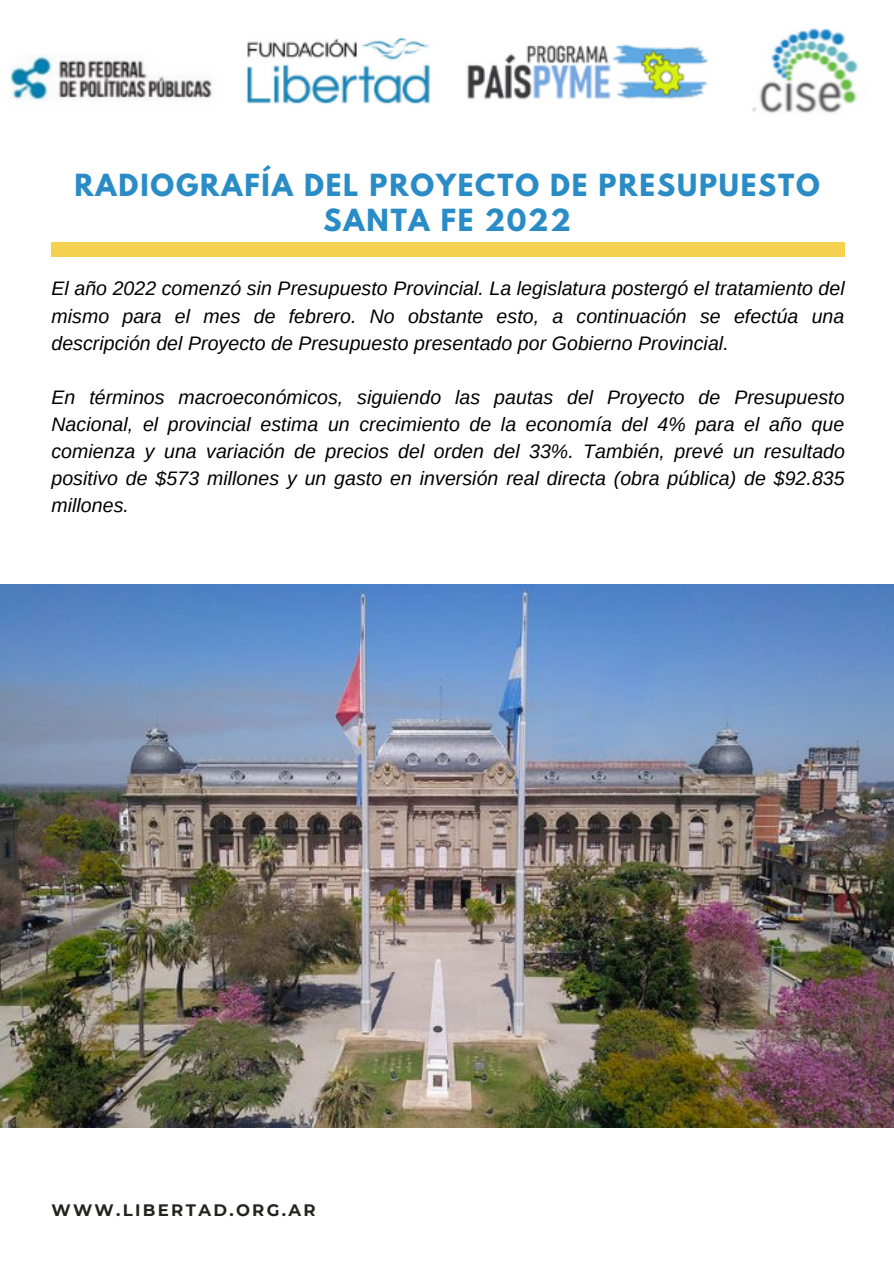
<style>
.page{position:relative;width:894px;height:1264px;background:#fff}
.page>*{position:absolute;margin:0;border:0;box-sizing:border-box;transform-origin:0 0}
.t1{font:700 27px/35px "League Spartan";letter-spacing:.065em;color:#2a8cc6;text-align:center}
.t2{font:italic 19.5px/27px "Arimo";letter-spacing:.005em;color:#000;text-align:justify}
.t3{font:700 16.5px "Montserrat";letter-spacing:.14em;color:#232321}
</style>
<div class="page">
<div style="left:51px;top:242px;width:793px;height:14px;background:#f4d24f"></div>
<img style="left:10px;top:28px;width:848px;height:85px">
<img style="left:0;top:585px;width:893px;height:542px">
<p class="t1" style="left:74px;top:171px;width:746px">RADIOGRAFÍA DEL PROYECTO DE PRESUPUESTO<br>SANTA FE 2022</p>
<p class="t2" style="left:51px;top:275px;width:794px">El año 2022 comenzó sin Presupuesto Provincial. La legislatura postergó el tratamiento del mismo para el mes de febrero. No obstante esto, a continuación se efectúa una descripción del Proyecto de Presupuesto presentado por Gobierno Provincial.</p>
<p class="t2" style="left:51px;top:383px;width:794px">En términos macroeconómicos, siguiendo las pautas del Proyecto de Presupuesto Nacional, el provincial estima un crecimiento de la economía del 4% para el año que comienza y una variación de precios del orden del 33%. También, prevé un resultado positivo de $573 millones y un gasto en inversión real directa (obra pública) de $92.835 millones.</p>
<p class="t3" style="left:51px;top:1199px;width:265px">WWW.LIBERTAD.ORG.AR</p>
</div>
